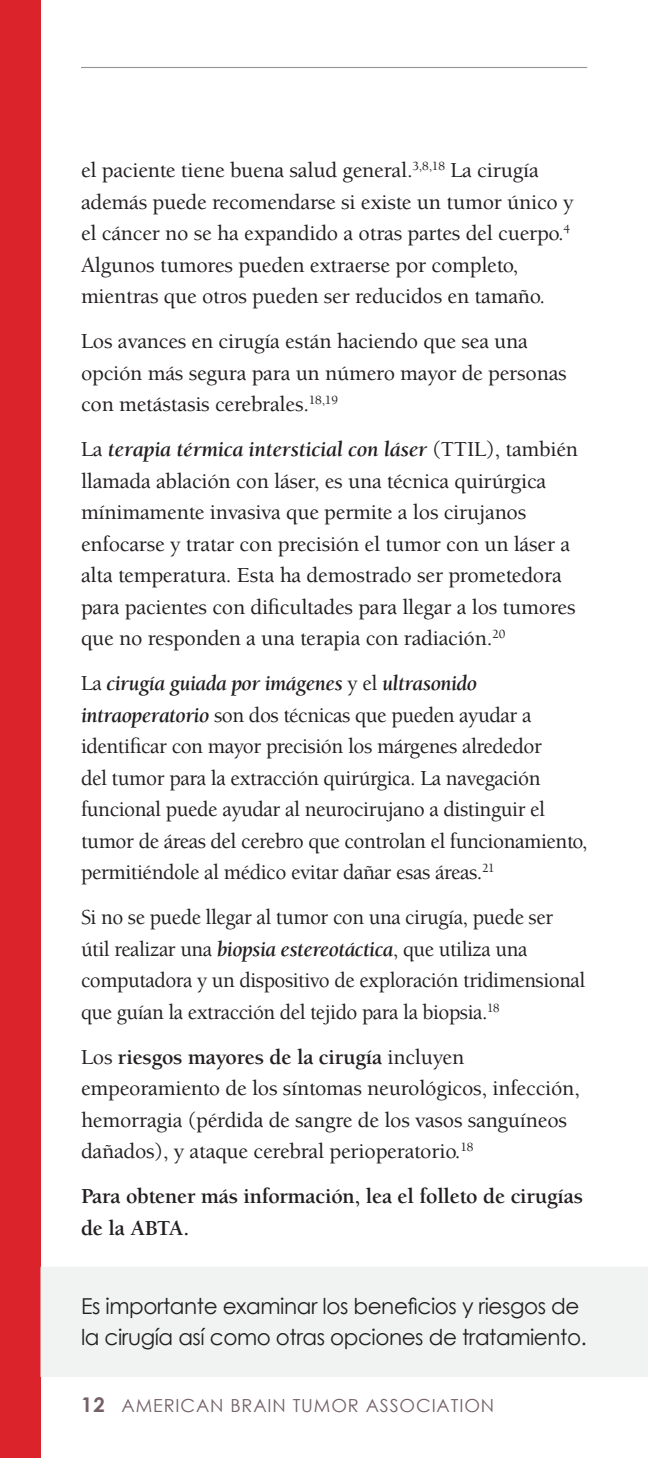
<style>
.page{position:relative;width:648px;height:1458px;background:#fff}
.page>*{position:absolute;margin:0;border:0;box-sizing:border-box;transform-origin:0 0}
.body_text_p8_before{font:500 22.05px/31.5px "Berkeley Pro";letter-spacing:-.01em;color:#231f20}
.body_text_p8_before-2{font:500 22.05px/31.5px "Berkeley Pro";letter-spacing:-.01em;color:#231f20;scale:.96 1}
.body_text_p8_before-3{font:22.05px/31.5px "Century Gothic";letter-spacing:-.02em;color:#231f20}
.body_text_p8_before-4{font:700 22.05px/31.5px "Berkeley Pro";letter-spacing:-.01em;color:#231f20}
.t1{font:18px "Century Gothic";letter-spacing:.05em;color:#75606a}
.s1{font-family:"Berkeley Std";font-weight:700;font-style:italic}
.s2{font-weight:700}
.s3{font-weight:700;font-size:20.25px}
</style>
<div class="page">
<div style="left:0;top:0;width:40px;height:1458px;background:#da232b"></div>
<hr style="left:81px;top:67px;width:506px;height:1px;background:#939598">
<div style="left:41px;top:1267px;width:607px;height:110px;background:#f1f3f3"></div>
<p class="body_text_p8_before" style="left:81px;top:155px;width:494px">el paciente tiene buena salud general.<sup>3,8,18</sup> La cirugía además puede recomendarse si existe un tumor único y el cáncer no se ha expandido a otras partes del cuerpo.<sup>4<br></sup>Algunos tumores pueden extraerse por completo, mientras que otros pueden ser reducidos en tamaño.</p>
<p class="body_text_p8_before" style="left:81px;top:326px;width:487px">Los avances en cirugía están haciendo que sea una opción más segura para un número mayor de personas con metástasis cerebrales.<sup>18,19</sup></p>
<p class="body_text_p8_before" style="left:81px;top:434px;width:499px">La <span class="s1">terapia térmica intersticial con láser</span> (TTIL), también llamada ablación con láser, es una técnica quirúrgica mínimamente invasiva que permite a los cirujanos enfocarse y tratar con precisión el tumor con un láser a alta temperatura. Esta ha demostrado ser prometedora para pacientes con dificultades para llegar a los tumores que no responden a una terapia con radiación.<sup>20</sup></p>
<p class="body_text_p8_before" style="left:81px;top:668px;width:508px">La <span class="s1">cirugía guiada por imágenes</span> y el <span class="s1">ultrasonido intraoperatorio</span> son dos técnicas que pueden ayudar a identificar con mayor precisión los márgenes alrededor<br>del tumor para la extracción quirúrgica. La navegación funcional puede ayudar al neurocirujano a distinguir el tumor de áreas del cerebro que controlan el funcionamiento, permitiéndole al médico evitar dañar esas áreas.<sup>21</sup></p>
<p class="body_text_p8_before-2" style="left:81px;top:902px;width:527px">Si no se puede llegar al tumor con una cirugía, puede ser útil realizar una <span class="s1">biopsia estereotáctica</span>, que utiliza una computadora y un dispositivo de exploración tridimensional que guían la extracción del tejido para la biopsia.<sup>18</sup></p>
<p class="body_text_p8_before" style="left:81px;top:1041px;width:500px">Los <span class="s2">riesgos mayores de la cirugía</span> incluyen empeoramiento de los síntomas neurológicos, infección, hemorragia (pérdida de sangre de los vasos sanguíneos dañados), y ataque cerebral perioperatorio.<sup>18</sup></p>
<p class="body_text_p8_before-4" style="left:81px;top:1181px;width:504px">Para obtener más información, lea el folleto de cirugías de la ABTA.</p>
<p class="body_text_p8_before-3" style="left:81px;top:1290px;width:507px">Es importante examinar los beneficios y riesgos de la cirugía así como otras opciones de tratamiento.</p>
<p class="t1" style="left:81px;top:1393px;width:415px"><span class="s3">12</span> AMERICAN BRAIN TUMOR ASSOCIATION</p>
</div>
